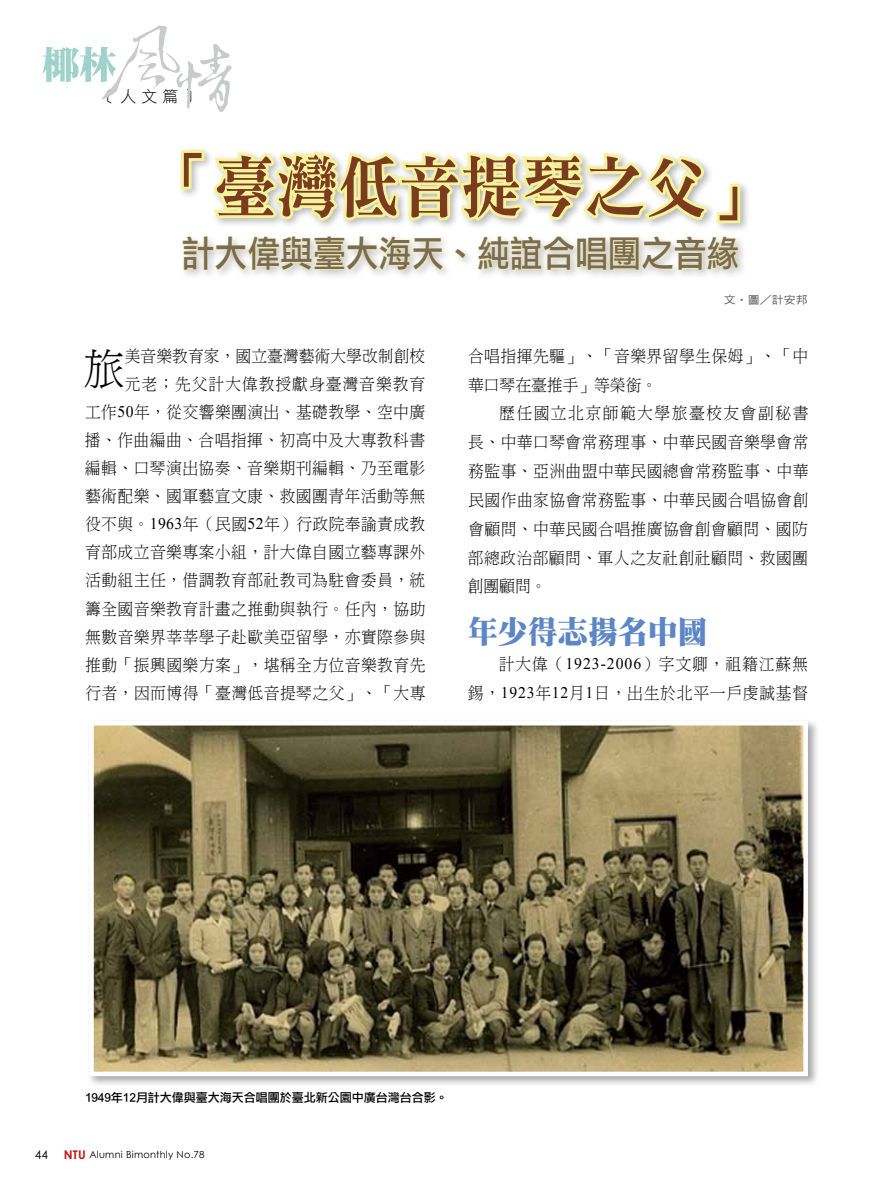
<style>
.page{position:relative;width:893px;height:1191px;background:#fff}
.page>*{position:absolute;margin:0;border:0;box-sizing:border-box;transform-origin:0 0}
.t1{font:67.5px "DFN Ming XB HKP BF";color:#7a3b1f;scale:.91 1}
.t2{font:43.35px "DF Ming Lt HKP BF";color:#000;scale:.95 1}
.t3{font:36px "DF Li Hei Md HK BF";color:#7a6a56;scale:.91 1}
.t4{font:31.5px "DF Ming UB HK BF";color:#5c86c5;scale:.95 1}
.t5{font:16.5px/28.8px "DF Ming Lt HKP BF";letter-spacing:.03em;color:#000;text-align:justify;scale:.95 1}
.t6{font:16.5px "DF Ming Lt HKP BF";letter-spacing:.005em;color:#000;scale:.95 1}
.t7{font:16.5px "DF Ming Lt HKP BF";letter-spacing:.065em;color:#000;scale:.95 1}
.t8{font:16.5px "DF Ming Lt HKP BF";letter-spacing:.05em;color:#000;scale:.95 1}
.t9{font:16.5px "DF Ming Lt HKP BF";letter-spacing:.06em;color:#000;scale:.95 1}
.t10{font:16.5px "Times New Roman";color:#000;scale:.95 1}
.t11{font:15.75px "DF Li Hei Lt HK BF";color:#000}
.t12{font:12px "DF Li Hei Md HK BF";color:#000}
.t13{font:12px "Century Gothic";color:#000}
.t14{font:10.8px "DF Hei Md HKP BF";color:#595757;scale:1.11 1}
.t15{font:9.75px "Century Gothic";letter-spacing:.025em;color:#000}
.s1{font-weight:700;font-size:12px;color:#b81c22}
</style>
<div class="page">
<div style="left:177px;top:146px;width:573px;height:133px;background:#000;opacity:.29"></div>
<svg style="left:178px;top:147px;width:565px;height:79px"></svg>
<svg style="left:182px;top:236px;width:261px;height:35px"></svg>
<svg style="left:455px;top:248px;width:11px;height:11px"></svg>
<svg style="left:478px;top:236px;width:261px;height:35px;background:#e8e7cd"></svg>
<div style="left:86px;top:718px;width:733px;height:369px;background:#000;opacity:.35"></div>
<img style="left:94px;top:726px;width:709px;height:345px">
<div style="left:89px;top:721px;width:719px;height:355px;border:4px solid #fff"></div>
<svg style="left:43px;top:26px;width:189px;height:86px"></svg>
<p class="t11" style="left:100px;top:88px;width:101px">﹝人文篇﹞</p>
<h1 class="t1" style="left:153px;top:153px;width:677px">「臺灣低音提琴之父」</h1>
<h3 class="t3" style="left:182px;top:235px;width:614px">計大偉與臺大海天、純誼合唱團之音緣</h3>
<h2 class="t2" style="left:84px;top:347px;width:45px">旅</h2>
<p class="t6" style="left:125px;top:347px;width:318px">美音樂教育家，國立臺灣藝術大學改制創校</p>
<p class="t7" style="left:125px;top:375px;width:318px">元老；先父計大偉教授獻身臺灣音樂教育</p>
<p class="t5" style="left:85px;top:398px;width:359px">工作 年，從交響樂團演出、基礎教學、空中廣</p>
<p class="t5" style="left:85px;top:426px;width:360px">播、作曲編曲、合唱指揮、初高中及大專教科書</p>
<p class="t5" style="left:85px;top:454px;width:360px">編輯、口琴演出協奏、音樂期刊編輯、乃至電影</p>
<p class="t5" style="left:85px;top:482px;width:360px">藝術配樂、國軍藝宣文康、救國團青年活動等無</p>
<p class="t5" style="left:85px;top:510px;width:69px">役不與。</p>
<p class="t5" style="left:85px;top:511px;width:360px;line-height:28px;text-indent:89px">✓年（民國 年）行政院奉諭責成教育部成立音樂專案小組，計大偉自國立藝專課外活動組主任，借調教育部社教司為駐會委員，統籌全國音樂教育計畫之推動與執行。任內，協助無數音樂界莘莘學子赴歐美亞留學，亦實際參與推動「振興國樂方案」，堪稱全方位音樂教育先行者，因而博得「臺灣低音提琴之父」、「大專</p>
<p class="t14" style="left:724px;top:294px;width:77px">文‧圖／計安邦</p>
<p class="t5" style="left:468px;top:342px;width:360px">合唱指揮先驅」、「音樂界留學生保姆」、「中華口琴在臺推手」等榮銜。</p>
<p class="t5" style="left:468px;top:400px;width:360px;text-indent:31px">歷任國立北京師範大學旅臺校友會副秘書長、中華口琴會常務理事、中華民國音樂學會常務監事、亞洲曲盟中華民國總會常務監事、中華民國作曲家協會常務監事、中華民國合唱協會創會顧問、中華民國合唱推廣協會創會顧問、國防部總政治部顧問、軍人之友社創社顧問、救國團創團顧問。</p>
<h3 class="t4" style="left:468px;top:616px;width:254px">年少得志揚名中國</h3>
<p class="t5" style="left:499px;top:650px;width:71px">計大偉（</p>
<p class="t10" style="left:592px;top:652px;width:16px">✓-</p>
<p class="t9" style="left:642px;top:656px;width:176px">）字文卿，祖籍江蘇無</p>
<p class="t5" style="left:468px;top:679px;width:35px">錫，</p>
<p class="t8" style="left:527px;top:684px;width:298px">✓年 月日，出生於北平一戶虔誠基督</p>
<p class="t12" style="left:85px;top:1091px;width:364px">1949年12月計大偉與臺大海天合唱團於臺北新公園中廣台灣台合影。</p>
<p class="t13" style="left:35px;top:1146px;width:15px">44</p>
<p class="t15" style="left:64px;top:1147px;width:142px"><span class="s1">NTU</span> Alumni Bimonthly No.78</p>
</div>
